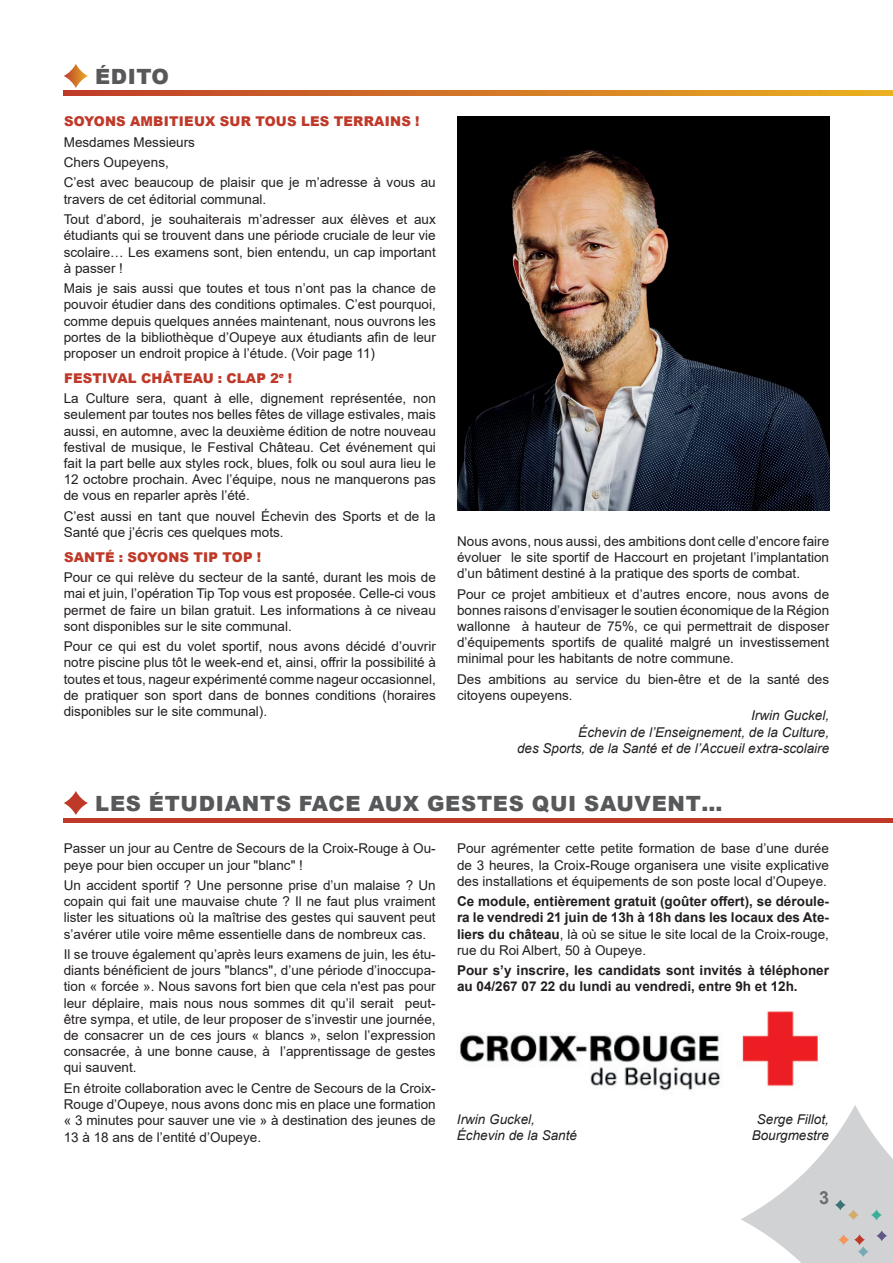
<style>
.page{position:relative;width:893px;height:1263px;background:#fff}
.page>*{position:absolute;margin:0;border:0;box-sizing:border-box;transform-origin:0 0}
.t1{font:900 21px "Arial";letter-spacing:.035em;color:#57585a}
.t2{font:700 18px "Arial";color:#6c6d70}
.t3{font:13.5px/16.2px "Arial";color:#231f20;text-align:justify}
.t4{font:700 13.5px/16.2px "Arial";color:#231f20;text-align:justify}
.t5{font:italic 13.5px/16.2px "Arial";color:#231f20}
.t6{font:900 13.5px "Arial";letter-spacing:.015em;color:#bf3929}
.s1{font-weight:900;color:#bf3929}
.s2{font-weight:400}
</style>
<div class="page">
<svg style="left:741px;top:1105px;width:152px;height:158px"></svg>
<svg style="left:835px;top:1199px;width:11px;height:11px"></svg>
<svg style="left:848px;top:1209px;width:11px;height:11px"></svg>
<svg style="left:871px;top:1209px;width:11px;height:11px"></svg>
<svg style="left:876px;top:1230px;width:11px;height:11px"></svg>
<svg style="left:854px;top:1234px;width:11px;height:11px"></svg>
<svg style="left:858px;top:1246px;width:11px;height:11px"></svg>
<svg style="left:838px;top:1234px;width:11px;height:11px"></svg>
<svg style="left:64px;top:64px;width:24px;height:24px"></svg>
<svg style="left:64px;top:91px;width:829px;height:4px"></svg>
<svg style="left:64px;top:791px;width:24px;height:24px"></svg>
<hr style="left:64px;top:818px;width:829px;height:4px;background:#bf3929">
<img style="left:460px;top:1011px;width:358px;height:80px">
<img style="left:457px;top:116px;width:372px;height:394px">
<h1 class="t1" style="left:95px;top:61px;width:75px">ÉDITO</h1>
<p class="t6" style="left:64px;top:111px;width:357px">SOYONS AMBITIEUX SUR TOUS LES TERRAINS !</p>
<p class="t3" style="left:64px;top:131px;width:374px;line-height:20.4px;text-align:left">Mesdames Messieurs<br>Chers Oupeyens,<br>C’est avec beaucoup de plaisir que je m’adresse à vous au</p>
<p class="t3" style="left:64px;top:189px;width:374px;line-height:20.4px">travers de cet éditorial communal.<br>Tout d’abord, je souhaiterais m’adresser aux élèves et aux</p>
<p class="t3" style="left:64px;top:227px;width:374px">étudiants qui se trouvent dans une période cruciale de leur vie scolaire… Les examens sont, bien entendu, un cap important à passer !</p>
<p class="t3" style="left:64px;top:280px;width:374px">Mais je sais aussi que toutes et tous n’ont pas la chance de pouvoir étudier dans des conditions optimales. C’est pourquoi, comme depuis quelques années maintenant, nous ouvrons les portes de la bibliothèque d’Oupeye aux étudiants afin de leur proposer un endroit propice à l’étude. (Voir page 11)</p>
<p class="t3" style="left:64px;top:368px;width:374px;line-height:20.4px"><span class="s1">FESTIVAL CHÂTEAU : CLAP 2</span><sup>e</sup> <span class="s1">!<br></span>La Culture sera, quant à elle, dignement représentée, non</p>
<p class="t3" style="left:64px;top:406px;width:374px">seulement par toutes nos belles fêtes de village estivales, mais aussi, en automne, avec la deuxième édition de notre nouveau festival de musique, le Festival Château. Cet événement qui fait la part belle aux styles rock, blues, folk ou soul aura lieu le 12 octobre prochain. Avec l’équipe, nous ne manquerons pas de vous en reparler après l’été.</p>
<p class="t3" style="left:64px;top:508px;width:374px">C’est aussi en tant que nouvel Échevin des Sports et de la<br>Santé que j’écris ces quelques mots.</p>
<p class="t6" style="left:64px;top:547px;width:199px">SANTÉ : SOYONS TIP TOP !</p>
<p class="t3" style="left:64px;top:569px;width:374px">Pour ce qui relève du secteur de la santé, durant les mois de mai et juin, l’opération Tip Top vous est proposée. Celle-ci vous permet de faire un bilan gratuit. Les informations à ce niveau sont disponibles sur le site communal.</p>
<p class="t3" style="left:64px;top:638px;width:374px">Pour ce qui est du volet sportif, nous avons décidé d’ouvrir notre piscine plus tôt le week-end et, ainsi, offrir la possibilité à toutes et tous, nageur expérimenté comme nageur occasionnel, de pratiquer son sport dans de bonnes conditions (horaires disponibles sur le site communal).</p>
<p class="t3" style="left:457px;top:533px;width:374px">Nous avons, nous aussi, des ambitions dont celle d’encore faire évoluer le site sportif de Haccourt en projetant l’implantation d’un bâtiment destiné à la pratique des sports de combat.</p>
<p class="t3" style="left:457px;top:586px;width:374px">Pour ce projet ambitieux et d’autres encore, nous avons de bonnes raisons d’envisager le soutien économique de la Région wallonne à hauteur de 75%, ce qui permettrait de disposer d’équipements sportifs de qualité malgré un investissement minimal pour les habitants de notre commune.</p>
<p class="t3" style="left:457px;top:671px;width:374px">Des ambitions au service du bien-être et de la santé des citoyens oupeyens.</p>
<p class="t5" style="left:517px;top:708px;width:314px;text-align:right">Irwin Guckel,<br>Échevin de l’Enseignement, de la Culture,<br>des Sports, de la Santé et de l’Accueil extra-scolaire</p>
<h1 class="t1" style="left:95px;top:788px;width:629px">LES ÉTUDIANTS FACE AUX GESTES QUI SAUVENT…</h1>
<p class="t3" style="left:64px;top:840px;width:373px">Passer un jour au Centre de Secours de la Croix-Rouge à Ou&shy;peye pour bien occuper un jour "blanc" !</p>
<p class="t3" style="left:64px;top:877px;width:373px">Un accident sportif ? Une personne prise d’un malaise ? Un copain qui fait une mauvaise chute ? Il ne faut plus vraiment lister les situations où la maîtrise des gestes qui sauvent peut s’avérer utile voire même essentielle dans de nombreux cas.</p>
<p class="t3" style="left:64px;top:946px;width:373px">Il se trouve également qu’après leurs examens de juin, les étu&shy;diants bénéficient de jours "blancs", d’une période d’inoccupa&shy;tion « forcée ». Nous savons fort bien que cela n'est pas pour leur déplaire, mais nous nous sommes dit qu’il serait peut&shy;être sympa, et utile, de leur proposer de s’investir une journée, de consacrer un de ces jours « blancs », selon l’expression consacrée, à une bonne cause, à l’apprentissage de gestes qui sauvent.</p>
<p class="t3" style="left:64px;top:1080px;width:373px">En étroite collaboration avec le Centre de Secours de la Croix-Rouge d’Oupeye, nous avons donc mis en place une formation « 3 minutes pour sauver une vie » à destination des jeunes de 13 à 18 ans de l’entité d’Oupeye.</p>
<p class="t3" style="left:457px;top:840px;width:373px">Pour agrémenter cette petite formation de base d’une durée de 3 heures, la Croix-Rouge organisera une visite explicative des installations et équipements de son poste local d’Oupeye.</p>
<p class="t4" style="left:457px;top:893px;width:373px">Ce module, entièrement gratuit (goûter offert), se déroule&shy;ra le vendredi 21 juin de 13h à 18h dans les locaux des Ate&shy;liers du château<span class="s2">, là où se situe le site local de la Croix-rouge, rue du Roi Albert, 50 à Oupeye.</span></p>
<p class="t4" style="left:457px;top:962px;width:373px">Pour s’y inscrire, les candidats sont invités à téléphoner au 04/267 07 22 du lundi au vendredi, entre 9h et 12h.</p>
<p class="t5" style="left:457px;top:1111px;width:122px">Irwin Guckel,<br>Échevin de la Santé</p>
<p class="t5" style="left:752px;top:1111px;width:79px;text-align:center">Serge Fillot,<br>Bourgmestre</p>
<h2 class="t2" style="left:819px;top:1185px;width:12px">3</h2>
</div>
